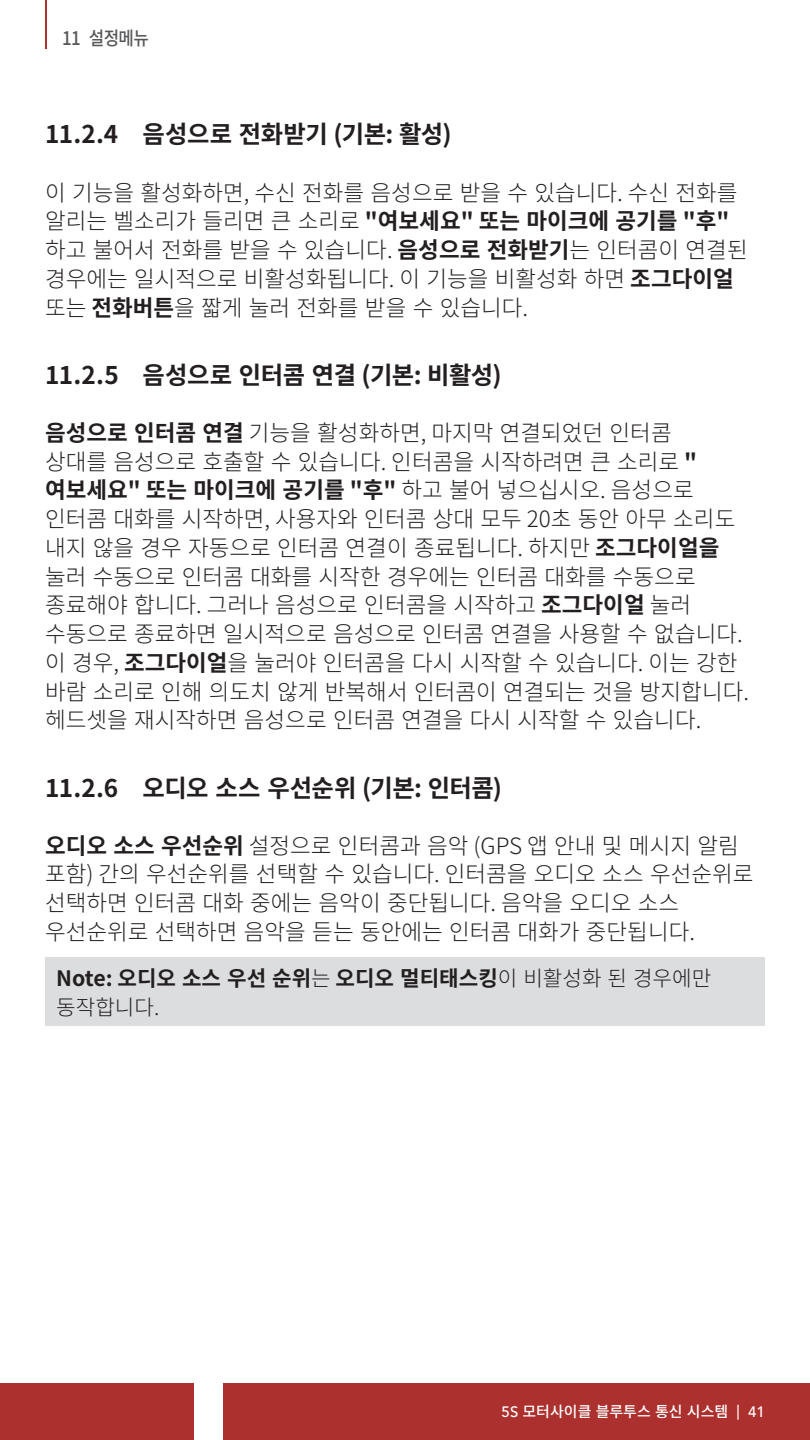
<style>
.page{position:relative;width:810px;height:1440px;background:#fff}
.page>*{position:absolute;margin:0;border:0;box-sizing:border-box;transform-origin:0 0}
.t1{font:700 24.38px "Noto Sans CJ Kkr";letter-spacing:-.02em;color:#231f20}
.Body{font:300 22.5px/28.8px "Noto Sans CJ Kkr";color:#231f20}
.NOTE{font:700 21.25px/28.8px "Noto Sans CJ Kkr";color:#231f20}
.t2{font:500 18.75px "Noto Sans CJ Kkr";letter-spacing:-.035em;color:#57585a;scale:.9 1}
.t3{font:500 15px "Noto Sans CJ Kkr";color:#fff}
.s1{font-weight:700}
.s2{font-weight:300}
.s3{font-family:"Avenir LT Std"}
</style>
<div class="page">
<div style="left:0;top:1383px;width:194px;height:57px;background:#ac312e"></div>
<div style="left:223px;top:1383px;width:587px;height:57px;background:#ac312e"></div>
<hr style="left:45px;top:0;width:1px;height:49px;background:#ac312e">
<div style="left:45px;top:958px;width:720px;height:68px;background:#dcdddf"></div>
<p class="t2" style="left:62px;top:28px;width:98px">11 설정메뉴</p>
<p class="t1" style="left:45px;top:121px;width:408px">11.2.4 음성으로 전화받기 (기본: 활성)</p>
<p class="Body" style="left:45px;top:178px;width:704px">이 기능을 활성화하면, 수신 전화를 음성으로 받을 수 있습니다. 수신 전화를 알리는 벨소리가 들리면 큰 소리로 <span class="s1">"여보세요" 또는 마이크에 공기를 "후" </span>하고 불어서 전화를 받을 수 있습니다. <span class="s1">음성으로 전화받기</span>는 인터콤이 연결된 경우에는 일시적으로 비활성화됩니다. 이 기능을 비활성화 하면 <span class="s1">조그다이얼 </span>또는 <span class="s1">전화버튼</span>을 짧게 눌러 전화를 받을 수 있습니다.</p>
<p class="t1" style="left:45px;top:361px;width:458px">11.2.5 음성으로 인터콤 연결 (기본: 비활성)</p>
<p class="Body" style="left:45px;top:419px;width:706px"><span class="s1">음성으로 인터콤 연결</span> 기능을 활성화하면, 마지막 연결되었던 인터콤<br>상대를 음성으로 호출할 수 있습니다. 인터콤을 시작하려면 큰 소리로 <span class="s1">" 여보세요" 또는 마이크에 공기를 "후"</span> 하고 불어 넣으십시오. 음성으로 인터콤 대화를 시작하면, 사용자와 인터콤 상대 모두 20초 동안 아무 소리도 내지 않을 경우 자동으로 인터콤 연결이 종료됩니다. 하지만 <span class="s1">조그다이얼을 </span>눌러 수동으로 인터콤 대화를 시작한 경우에는 인터콤 대화를 수동으로 종료해야 합니다. 그러나 음성으로 인터콤을 시작하고 <span class="s1">조그다이얼</span> 눌러 수동으로 종료하면 일시적으로 음성으로 인터콤 연결을 사용할 수 없습니다. 이 경우, <span class="s1">조그다이얼</span>을 눌러야 인터콤을 다시 시작할 수 있습니다. 이는 강한 바람 소리로 인해 의도치 않게 반복해서 인터콤이 연결되는 것을 방지합니다. 헤드셋을 재시작하면 음성으로 인터콤 연결을 다시 시작할 수 있습니다.</p>
<p class="t1" style="left:45px;top:774px;width:458px">11.2.6 오디오 소스 우선순위 (기본: 인터콤)</p>
<p class="Body" style="left:45px;top:832px;width:710px"><span class="s1">오디오 소스 우선순위</span> 설정으로 인터콤과 음악 (GPS 앱 안내 및 메시지 알림 포함) 간의 우선순위를 선택할 수 있습니다. 인터콤을 오디오 소스 우선순위로 선택하면 인터콤 대화 중에는 음악이 중단됩니다. 음악을 오디오 소스 우선순위로 선택하면 음악을 듣는 동안에는 인터콤 대화가 중단됩니다.</p>
<p class="NOTE" style="left:56px;top:964px;width:656px">Note: 오디오 소스 우선 순위<span class="s2">는</span> 오디오 멀티태스킹<span class="s2">이 비활성화 된 경우에만 동작합니다.</span></p>
<p class="t3" style="left:502px;top:1404px;width:265px"><span class="s3">5S</span> 모터사이클 블루투스 통신 시스템 <span class="s3">| 41</span></p>
</div>
